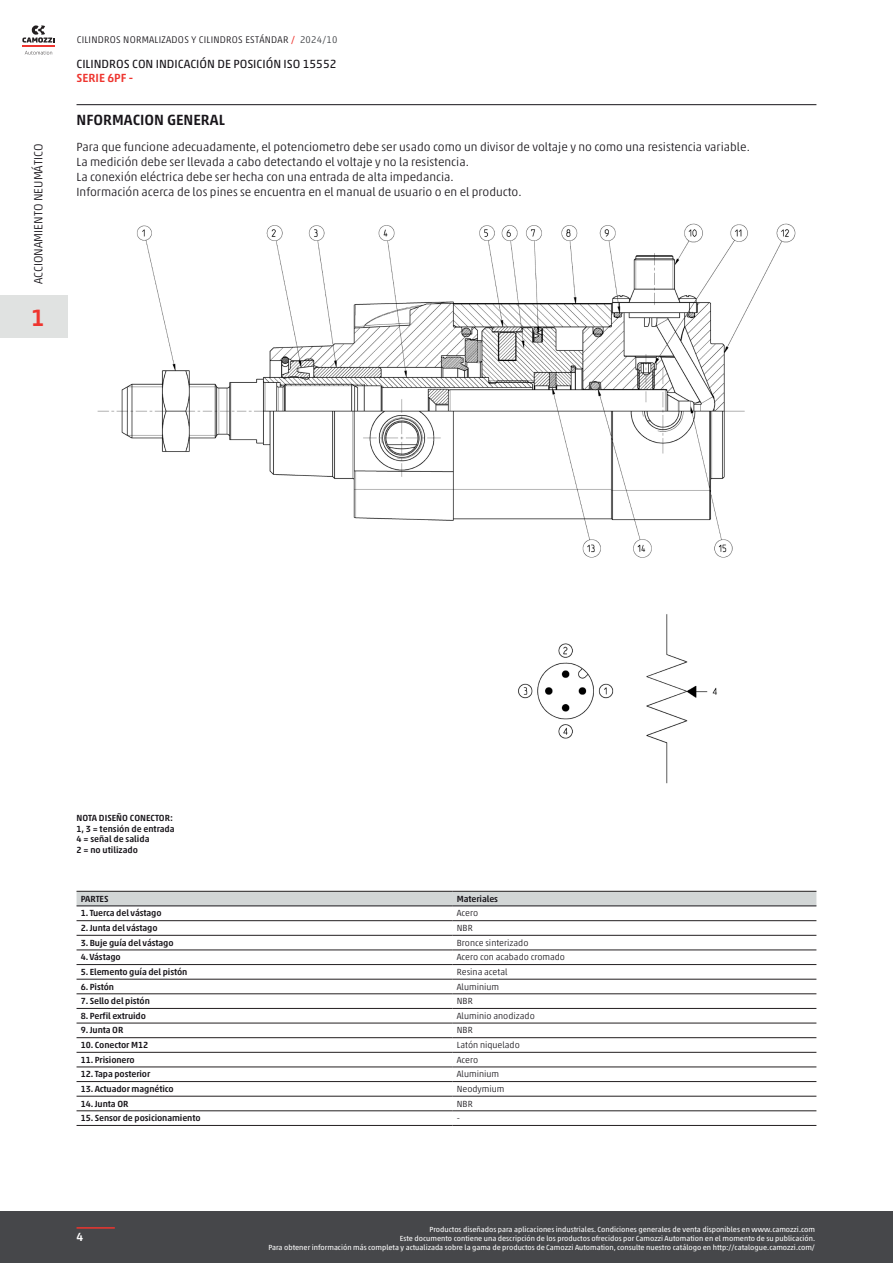
<style>
.page{position:relative;width:893px;height:1263px;background:#fff}
.page>*{position:absolute;margin:0;border:0;box-sizing:border-box;transform-origin:0 0}
.Num_catalogo_no_lingua{font:500 24px "Akko W1 G";color:#ee352f}
.Titolo_SEZIONE{font:500 15px "Akko W1 G";color:#171419}
.Descrizione_prodotto{font:300 12px/15px "Akko W1 G";color:#171419}
.TITOLO_Home_small{font:12px "Akko W1 G";color:#171419}
.NOME_CATALOGO{font:300 12px "Akko W1 G";color:#171419}
.SOTTOTITOLO_Home_small{font:500 12px "Akko W1 G";color:#ee352f}
.t1{font:500 12px "Akko W1 G";color:#fff}
.Edizione_catalogo{font:300 9.75px "Akko W1 G";letter-spacing:.025em;color:#171419}
.Titoli_tabella_general_data{font:500 9px "Akko W1 G";letter-spacing:-.01em;color:#171419}
.Testi_tabella_general_data{font:300 9px "Akko W1 G";color:#171419}
.Descrizioni_dide{font:500 9px/10.5px "Akko W1 G";color:#171419}
.footNotes{font:7.5px/9px "Akko W1 G";color:#fff;text-align:right}
.s1{font-weight:400;color:#ee352f}
.s2{color:#383b3f}
</style>
<div class="page">
<hr style="left:77px;top:104px;width:739px;height:1px;background:#171419">
<img style="left:97px;top:223px;width:699px;height:561px">
<div style="left:77px;top:892px;width:739px;height:13px;background:#d2d6d6"></div>
<svg style="left:77px;top:906px;width:739px;height:219px"></svg>
<hr style="left:453px;top:920px;width:363px;height:1px;background:#231f20">
<hr style="left:453px;top:935px;width:363px;height:1px;background:#231f20">
<hr style="left:453px;top:950px;width:363px;height:1px;background:#231f20">
<hr style="left:453px;top:964px;width:363px;height:1px;background:#231f20">
<hr style="left:453px;top:979px;width:363px;height:1px;background:#231f20">
<hr style="left:453px;top:993px;width:363px;height:1px;background:#231f20">
<hr style="left:453px;top:1008px;width:363px;height:1px;background:#231f20">
<hr style="left:453px;top:1023px;width:363px;height:1px;background:#231f20">
<hr style="left:453px;top:1037px;width:363px;height:1px;background:#231f20">
<hr style="left:453px;top:1052px;width:363px;height:1px;background:#231f20">
<hr style="left:453px;top:1067px;width:363px;height:1px;background:#231f20">
<hr style="left:453px;top:1081px;width:363px;height:1px;background:#231f20">
<hr style="left:453px;top:1096px;width:363px;height:1px;background:#231f20">
<hr style="left:453px;top:1110px;width:363px;height:1px;background:#231f20">
<hr style="left:453px;top:1125px;width:363px;height:1px;background:#231f20">
<hr style="left:77px;top:891px;width:376px;height:1px;background:#231f20">
<hr style="left:77px;top:905px;width:376px;height:1px;background:#171419">
<hr style="left:453px;top:891px;width:363px;height:1px;background:#231f20">
<hr style="left:453px;top:905px;width:363px;height:1px;background:#171419">
<hr style="left:77px;top:920px;width:376px;height:1px;background:#231f20">
<hr style="left:77px;top:935px;width:376px;height:1px;background:#231f20">
<hr style="left:77px;top:950px;width:376px;height:1px;background:#231f20">
<hr style="left:77px;top:964px;width:376px;height:1px;background:#231f20">
<hr style="left:77px;top:979px;width:376px;height:1px;background:#231f20">
<hr style="left:77px;top:993px;width:376px;height:1px;background:#231f20">
<hr style="left:77px;top:1008px;width:376px;height:1px;background:#231f20">
<hr style="left:77px;top:1023px;width:376px;height:1px;background:#231f20">
<hr style="left:77px;top:1037px;width:376px;height:1px;background:#231f20">
<hr style="left:77px;top:1052px;width:376px;height:1px;background:#231f20">
<hr style="left:77px;top:1067px;width:376px;height:1px;background:#231f20">
<hr style="left:77px;top:1081px;width:376px;height:1px;background:#231f20">
<hr style="left:77px;top:1096px;width:376px;height:1px;background:#231f20">
<hr style="left:77px;top:1110px;width:376px;height:1px;background:#231f20">
<hr style="left:77px;top:1125px;width:376px;height:1px;background:#231f20">
<div style="left:0;top:1211px;width:893px;height:52px;background:#46474a"></div>
<hr style="left:77px;top:1227px;width:38px;height:1px;background:#ee352f">
<hr style="left:22px;top:45px;width:32px;height:2px;background:#ee352f">
<svg style="left:22px;top:25px;width:32px;height:18px"></svg>
<svg style="left:25px;top:51px;width:27px;height:4px"></svg>
<div style="left:8px;top:295px;width:60px;height:43px;background:#e0e2e1"></div>
<div style="left:0;top:295px;width:8px;height:43px;background:#e0e2e1"></div>
<p class="NOME_CATALOGO" style="left:30px;top:284px;width:142px;rotate:-90deg">ACCIONAMIENTO NEUMÁTICO</p>
<p class="Num_catalogo_no_lingua" style="left:31px;top:300px;width:15px">1</p>
<p class="Edizione_catalogo" style="left:77px;top:32px;width:262px">CILINDROS NORMALIZADOS Y CILINDROS ESTÁNDAR <span class="s1">/</span> <span class="s2">2024/10</span></p>
<p class="TITOLO_Home_small" style="left:77px;top:55px;width:261px">CILINDROS CON INDICACIÓN DE POSICIÓN ISO 15552</p>
<p class="SOTTOTITOLO_Home_small" style="left:77px;top:69px;width:58px">SERIE 6PF -</p>
<p class="Titolo_SEZIONE" style="left:77px;top:109px;width:150px">NFORMACION GENERAL</p>
<p class="Descrizione_prodotto" style="left:77px;top:139px;width:675px">Para que funcione adecuadamente, el potenciometro debe ser usado como un divisor de voltaje y no como una resistencia variable.<br>La medición debe ser llevada a cabo detectando el voltaje y no la resistencia.<br>La conexión eléctrica debe ser hecha con una entrada de alta impedancia.<br>Información acerca de los pines se encuentra en el manual de usuario o en el producto.</p>
<p class="Descrizioni_dide" style="left:77px;top:812px;width:100px">NOTA DISEÑO CONECTOR:<br>1, 3 = tensión de entrada<br>4 = señal de salida<br>2 = no utilizado</p>
<p class="Titoli_tabella_general_data" style="left:81px;top:892px;width:29px">PARTES</p>
<p class="Titoli_tabella_general_data" style="left:457px;top:892px;width:43px">Materiales</p>
<p class="Titoli_tabella_general_data" style="left:81px;top:907px;width:82px">1. Tuerca del vástago</p>
<p class="Testi_tabella_general_data" style="left:457px;top:907px;width:23px">Acero</p>
<p class="Titoli_tabella_general_data" style="left:81px;top:921px;width:78px">2. Junta del vástago</p>
<p class="Testi_tabella_general_data" style="left:457px;top:921px;width:17px">NBR</p>
<p class="Titoli_tabella_general_data" style="left:81px;top:936px;width:94px">3. Buje guía del vástago</p>
<p class="Testi_tabella_general_data" style="left:457px;top:936px;width:73px">Bronce sinterizado</p>
<p class="Titoli_tabella_general_data" style="left:81px;top:950px;width:42px">4. Vástago</p>
<p class="Testi_tabella_general_data" style="left:457px;top:951px;width:110px">Acero con acabado cromado</p>
<p class="Titoli_tabella_general_data" style="left:81px;top:965px;width:108px">5. Elemento guía del pistón</p>
<p class="Testi_tabella_general_data" style="left:457px;top:965px;width:52px">Resina acetal</p>
<p class="Titoli_tabella_general_data" style="left:81px;top:980px;width:35px">6. Pistón</p>
<p class="Testi_tabella_general_data" style="left:457px;top:980px;width:44px">Aluminium</p>
<p class="Titoli_tabella_general_data" style="left:81px;top:994px;width:71px">7. Sello del pistón</p>
<p class="Testi_tabella_general_data" style="left:457px;top:995px;width:17px">NBR</p>
<p class="Titoli_tabella_general_data" style="left:81px;top:1009px;width:67px">8. Perfil extruido</p>
<p class="Testi_tabella_general_data" style="left:457px;top:1009px;width:79px">Aluminio anodizado</p>
<p class="Titoli_tabella_general_data" style="left:81px;top:1024px;width:44px">9. Junta OR</p>
<p class="Testi_tabella_general_data" style="left:457px;top:1024px;width:17px">NBR</p>
<p class="Titoli_tabella_general_data" style="left:81px;top:1038px;width:69px">10. Conector M12</p>
<p class="Testi_tabella_general_data" style="left:457px;top:1038px;width:64px">Latón niquelado</p>
<p class="Titoli_tabella_general_data" style="left:81px;top:1053px;width:55px">11. Prisionero</p>
<p class="Testi_tabella_general_data" style="left:457px;top:1053px;width:23px">Acero</p>
<p class="Titoli_tabella_general_data" style="left:81px;top:1067px;width:71px">12. Tapa posterior</p>
<p class="Testi_tabella_general_data" style="left:457px;top:1068px;width:44px">Aluminium</p>
<p class="Titoli_tabella_general_data" style="left:81px;top:1082px;width:94px">13. Actuador magnético</p>
<p class="Testi_tabella_general_data" style="left:457px;top:1082px;width:49px">Neodymium</p>
<p class="Titoli_tabella_general_data" style="left:81px;top:1097px;width:49px">14. Junta OR</p>
<p class="Testi_tabella_general_data" style="left:457px;top:1097px;width:17px">NBR</p>
<p class="Titoli_tabella_general_data" style="left:81px;top:1111px;width:121px">15. Sensor de posicionamiento</p>
<p class="Testi_tabella_general_data" style="left:457px;top:1112px;width:5px">-</p>
<h3 class="t1" style="left:77px;top:1228px;width:8px">4</h3>
<p class="footNotes" style="left:268px;top:1225px;width:548px">Productos diseñados para aplicaciones industriales. Condiciones generales de venta disponibles en www.camozzi.com<br>Este documento contiene una descripción de los productos ofrecidos por Camozzi Automation en el momento de su publicación.<br>Para obtener información más completa y actualizada sobre la gama de productos de Camozzi Automation, consulte nuestro catálogo en http://catalogue.camozzi.com/</p>
</div>
